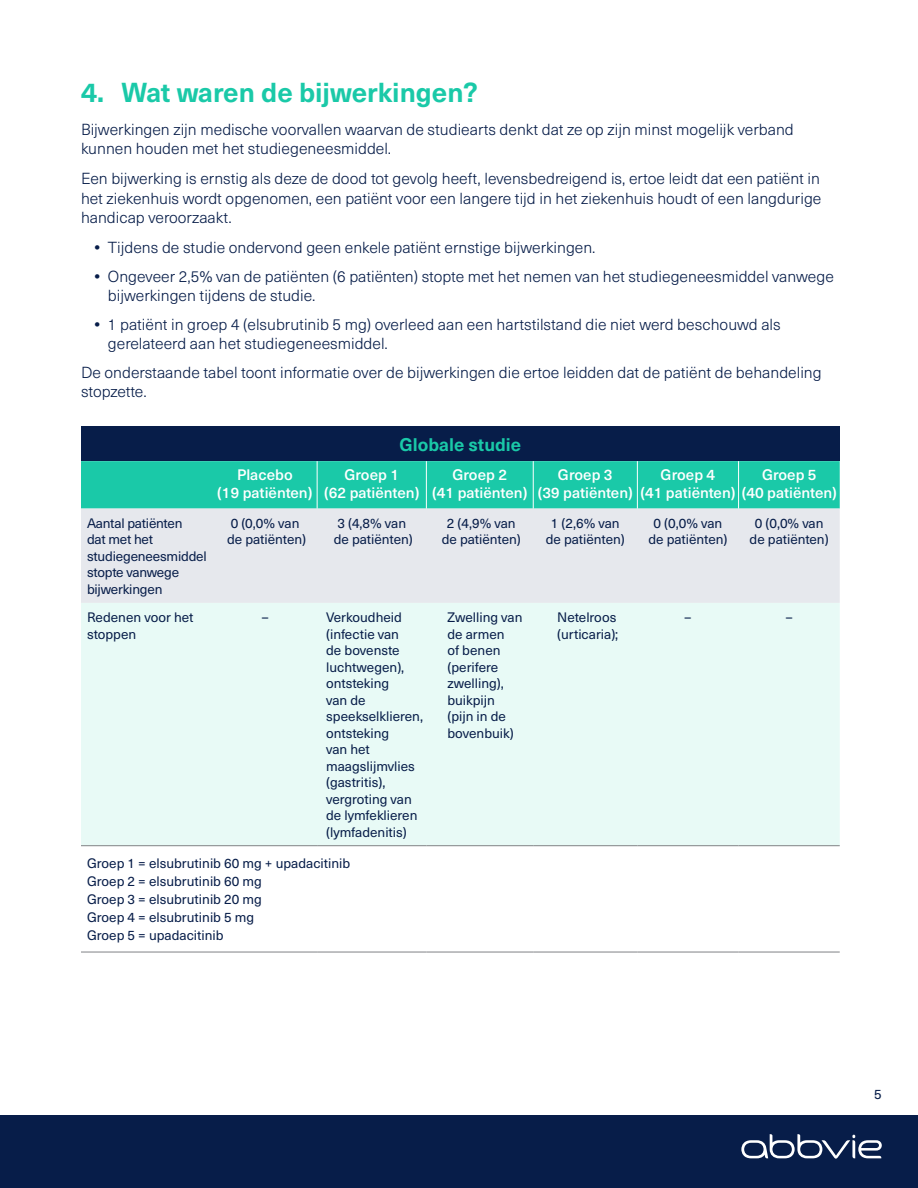
<style>
.page{position:relative;width:918px;height:1188px;background:#fff}
.page>*{position:absolute;margin:0;border:0;box-sizing:border-box;transform-origin:0 0}
.t1{font:700 27px "Neue Haas Unica Pro";color:#1ac9a8}
.t2{font:700 18px "Neue Haas Unica Pro";color:#1ac9a8}
.t3{font:300 15.75px/19.5px "Neue Haas Unica Pro";color:#071d49}
.t4{font:500 15px/18px "Neue Haas Unica Pro";color:#fff;text-align:center}
.t5{font:13.5px/16.5px "Neue Haas Unica Pro";color:#071d49}
.s1{font-weight:700}
</style>
<div class="page">
<div style="left:0;top:1115px;width:918px;height:73px;background:#071d49"></div>
<div style="left:81px;top:426px;width:759px;height:35px;background:#071d49"></div>
<div style="left:81px;top:461px;width:759px;height:48px;background:#1ac9a8"></div>
<div style="left:81px;top:509px;width:759px;height:94px;background:#e6e8ed"></div>
<div style="left:81px;top:603px;width:759px;height:242px;background:#e8faf6"></div>
<hr style="left:317px;top:461px;width:1px;height:48px;background:#fff">
<hr style="left:426px;top:461px;width:1px;height:48px;background:#fff">
<hr style="left:533px;top:461px;width:1px;height:48px;background:#fff">
<hr style="left:637px;top:461px;width:1px;height:48px;background:#fff">
<hr style="left:738px;top:461px;width:1px;height:48px;background:#fff">
<hr style="left:81px;top:845px;width:132px;height:1px;background:#808285">
<hr style="left:213px;top:845px;width:104px;height:1px;background:#808285">
<hr style="left:317px;top:845px;width:109px;height:1px;background:#808285">
<hr style="left:426px;top:845px;width:107px;height:1px;background:#808285">
<hr style="left:533px;top:845px;width:104px;height:1px;background:#808285">
<hr style="left:637px;top:845px;width:102px;height:1px;background:#808285">
<hr style="left:739px;top:845px;width:101px;height:1px;background:#808285">
<hr style="left:81px;top:952px;width:132px;height:1px;background:#808285">
<hr style="left:213px;top:952px;width:104px;height:1px;background:#808285">
<hr style="left:317px;top:952px;width:109px;height:1px;background:#808285">
<hr style="left:426px;top:952px;width:107px;height:1px;background:#808285">
<hr style="left:533px;top:952px;width:104px;height:1px;background:#808285">
<hr style="left:637px;top:952px;width:102px;height:1px;background:#808285">
<hr style="left:739px;top:952px;width:101px;height:1px;background:#808285">
<svg style="left:741px;top:1134px;width:141px;height:25px"></svg>
<h1 class="t1" style="left:81px;top:76px;width:398px">4. Wat waren de bijwerkingen?</h1>
<p class="t3" style="left:81px;top:120px;width:714px">Bijwerkingen zijn medische voorvallen waarvan de studiearts denkt dat ze op zijn minst mogelijk verband kunnen houden met het studiegeneesmiddel.</p>
<p class="t3" style="left:81px;top:169px;width:742px;text-align:justify">Een bijwerking is ernstig als deze de dood tot gevolg heeft, levensbedreigend is, ertoe leidt dat een patiënt in het ziekenhuis wordt opgenomen, een patiënt voor een langere tijd in het ziekenhuis houdt of een langdurige handicap veroorzaakt.</p>
<p class="t3" style="left:94px;top:238px;width:503px"><span class="s1">•</span> Tijdens de studie ondervond geen enkele patiënt ernstige bijwerkingen.</p>
<p class="t3" style="left:108px;top:267px;width:727px;text-indent:-13px"><span class="s1">•</span> Ongeveer 2,5% van de patiënten (6 patiënten) stopte met het nemen van het studiegeneesmiddel vanwege bijwerkingen tijdens de studie.</p>
<p class="t3" style="left:108px;top:315px;width:674px;text-indent:-13px"><span class="s1">•</span> 1 patiënt in groep 4 (elsubrutinib 5 mg) overleed aan een hartstilstand die niet werd beschouwd als gerelateerd aan het studiegeneesmiddel.</p>
<p class="t3" style="left:81px;top:363px;width:742px">De onderstaande tabel toont informatie over de bijwerkingen die ertoe leidden dat de patiënt de behandeling stopzette.</p>
<p class="t2" style="left:400px;top:433px;width:123px">Globale studie</p>
<p class="t4" style="left:217px;top:466px;width:97px">Placebo<br>(19 patiënten)</p>
<p class="t4" style="left:324px;top:466px;width:97px">Groep 1<br>(62 patiënten)</p>
<p class="t4" style="left:432px;top:466px;width:97px">Groep 2<br>(41 patiënten)</p>
<p class="t4" style="left:538px;top:466px;width:97px">Groep 3<br>(39 patiënten)</p>
<p class="t4" style="left:640px;top:466px;width:198px;text-align:left;text-indent:20px">Groep 4<br>(41 patiënten) (40 patiënten)</p>
<p class="t4" style="left:762px;top:466px;width:56px">Groep 5</p>
<p class="t5" style="left:87px;top:515px;width:121px">Aantal patiënten<br>dat met het studiegeneesmiddel stopte vanwege bijwerkingen</p>
<p class="t5" style="left:227px;top:515px;width:81px">0 (0,0% van de patiënten)</p>
<p class="t5" style="left:334px;top:515px;width:81px">3 (4,8% van de patiënten)</p>
<p class="t5" style="left:442px;top:515px;width:81px;text-align:center">2 (4,9% van de patiënten)</p>
<p class="t5" style="left:546px;top:515px;width:81px;text-align:center">1 (2,6% van de patiënten)</p>
<p class="t5" style="left:648px;top:515px;width:81px;text-align:center">0 (0,0% van de patiënten)</p>
<p class="t5" style="left:750px;top:515px;width:81px;text-align:center">0 (0,0% van de patiënten)</p>
<p class="t5" style="left:87px;top:609px;width:108px">Redenen voor het stoppen</p>
<p class="t5" style="left:262px;top:609px;width:8px">–</p>
<p class="t5" style="left:326px;top:609px;width:98px">Verkoudheid (infectie van<br>de bovenste luchtwegen), ontsteking<br>van de speekselklieren, ontsteking<br>van het maagslijmvlies (gastritis), vergroting van de lymfeklieren (lymfadenitis)</p>
<p class="t5" style="left:447px;top:609px;width:77px">Zwelling van de armen<br>of benen (perifere zwelling), buikpijn (pijn in de bovenbuik)</p>
<p class="t5" style="left:557px;top:609px;width:63px">Netelroos (urticaria);</p>
<p class="t5" style="left:685px;top:609px;width:8px">–</p>
<p class="t5" style="left:786px;top:609px;width:8px">–</p>
<p class="t5" style="left:87px;top:854px;width:265px;line-height:18px">Groep 1 = elsubrutinib 60 mg + upadacitinib<br>Groep 2 = elsubrutinib 60 mg<br>Groep 3 = elsubrutinib 20 mg<br>Groep 4 = elsubrutinib 5 mg<br>Groep 5 = upadacitinib</p>
<p class="t5" style="left:874px;top:1086px;width:9px">5</p>
</div>
